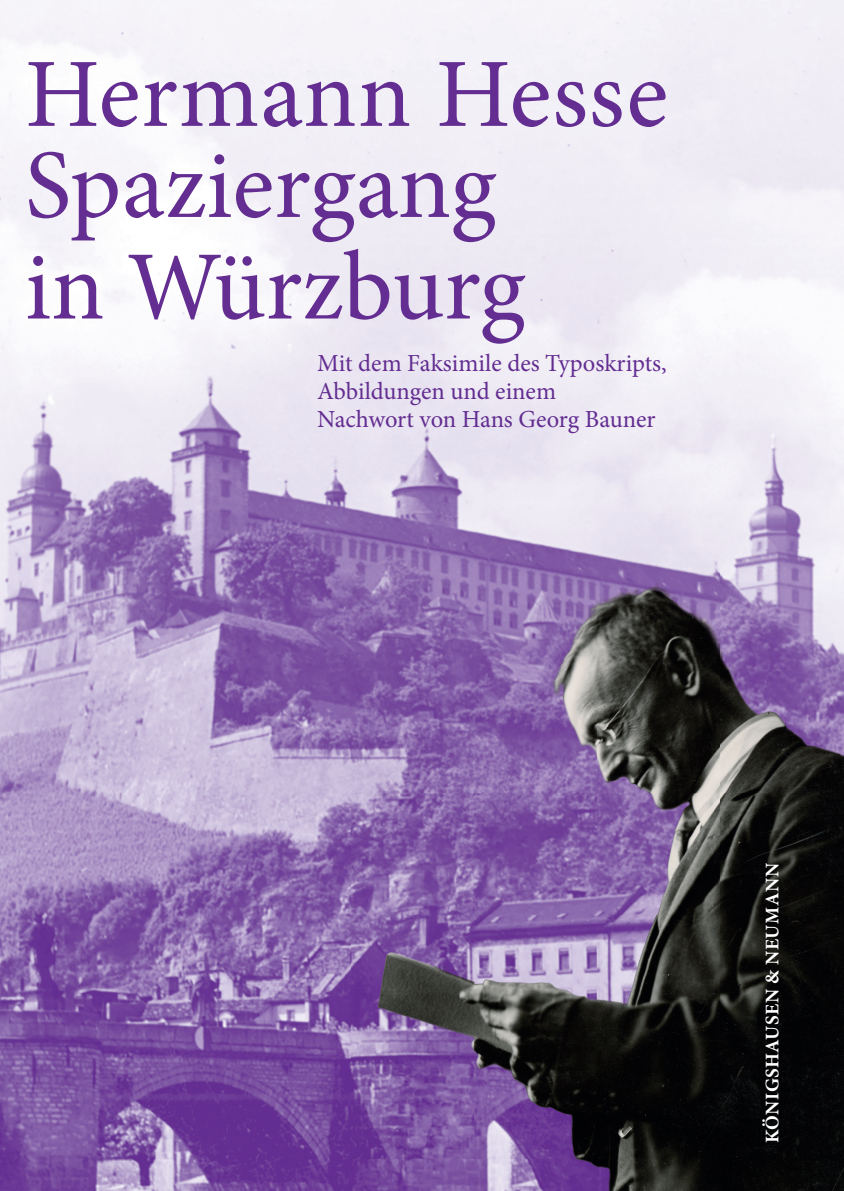
<style>
.page{position:relative;width:844px;height:1191px;background:#fff}
.page>*{position:absolute;margin:0;border:0;box-sizing:border-box;transform-origin:0 0}
.t1{font:98px/91px "Minion Pro";color:#632d91}
.t2{font:24.5px/28px "Minion Pro";color:#632d91}
.t3{font:700 19.25px "Minion Pro";letter-spacing:.03em;color:#fff}
</style>
<div class="page">
<img style="left:0;top:0;width:843px;height:1191px">
<img style="left:351px;top:549px;width:492px;height:642px">
<h1 class="t1" style="left:25px;top:49px;width:644px">Hermann Hesse<br>Spaziergang</h1>
<h1 class="t1" style="left:25px;top:242px;width:502px">in Würzburg</h1>
<p class="t2" style="left:317px;top:349px;width:351px">Mit dem Faksimile des Typoskripts,<br>Abbildungen und einem<br>Nachwort von Hans Georg Bauner</p>
<p class="t3" style="left:758px;top:1143px;width:282px;rotate:-90deg">KÖNIGSHAUSEN &amp; NEUMANN</p>
</div>
